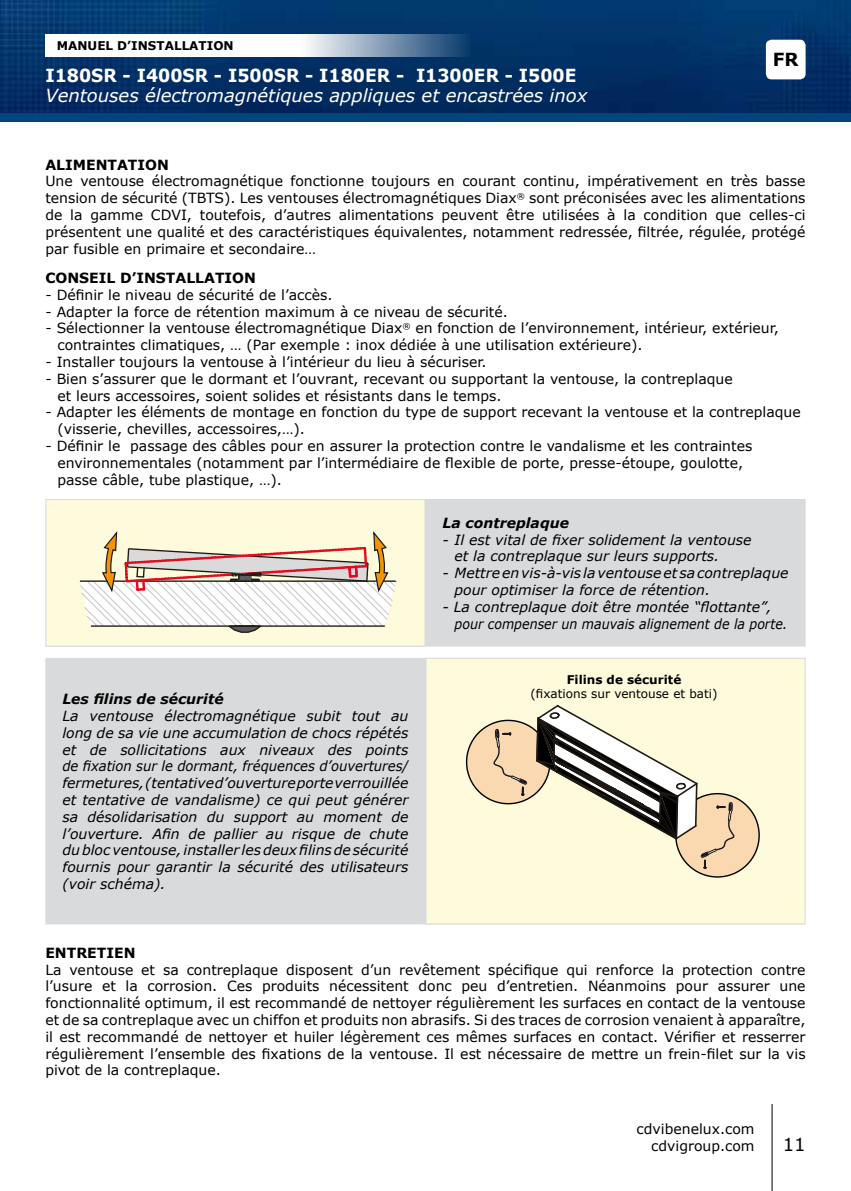
<style>
.page{position:relative;width:851px;height:1191px;background:#fff}
.page>*{position:absolute;margin:0;border:0;box-sizing:border-box;transform-origin:0 0}
.t1{font:italic 18px "Verdana";color:#fff}
.t2{font:700 18px "Verdana";color:#fff;scale:.95 1}
.t3{font:18px "Verdana";color:#000}
.t4{font:700 18px "Verdana";color:#000}
.t5{font:14px/16.8px "Verdana";color:#000}
.t6{font:italic 14px/16.8px "Verdana";color:#000}
.t7{font:700 14px "Verdana";color:#000}
.t8{font:italic 700 14px "Verdana";color:#000}
.t9{font:700 12px "Verdana";color:#000}
.t10{font:12px "Verdana";color:#000}
</style>
<div class="page">
<hr style="left:771px;top:1104px;width:1px;height:87px;background:#000">
<div style="left:45px;top:658px;width:760px;height:266px;background:#d9dadb;border:1px solid #d9dadb"></div>
<div style="left:45px;top:499px;width:760px;height:147px;background:#d9dadb"></div>
<div style="left:47px;top:501px;width:376px;height:143px;background:#fefbdd"></div>
<svg style="left:79px;top:531px;width:318px;height:129px"></svg>
<div style="left:45px;top:499px;width:380px;height:147px;border:1px solid #d9dadb"></div>
<div style="left:426px;top:658px;width:379px;height:266px;background:#fefbdd"></div>
<div style="left:675px;top:793px;width:84px;height:84px;background:#fad8b0;border-radius:50%"></div>
<svg style="left:465px;top:705px;width:276px;height:164px"></svg>
<div style="left:425px;top:658px;width:380px;height:266px;border:1px solid #d9dadb"></div>
<img style="left:0;top:0;width:850px;height:113px">
<svg style="left:45px;top:34px;width:426px;height:23px"></svg>
<div style="left:0;top:113px;width:850px;height:9px;background:#00457d"></div>
<div style="left:765px;top:40px;width:40px;height:39px;background:#fff;border-radius:6px"></div>
<p class="t9" style="left:57px;top:37px;width:178px">MANUEL D’INSTALLATION</p>
<p class="t2" style="left:45px;top:63px;width:560px">I180SR - I400SR - I500SR - I180ER - I1300ER - I500E</p>
<p class="t1" style="left:45px;top:83px;width:543px">Ventouses électromagnétiques appliques et encastrées inox</p>
<p class="t4" style="left:772px;top:47px;width:27px">FR</p>
<p class="t7" style="left:45px;top:154px;width:22px">ALIMENTATION</p>
<p class="t5" style="left:45px;top:173px;width:761px;text-align:justify">Une ventouse électromagnétique fonctionne toujours en courant continu, impérativement en très basse tension de sécurité (TBTS). Les ventouses électromagnétiques Diax<sup>®</sup> sont préconisées avec les alimentations de la gamme CDVI, toutefois, d’autres alimentations peuvent être utilisées à la condition que celles-ci présentent une qualité et des caractéristiques équivalentes, notamment redressée, filtrée, régulée, protégé par fusible en primaire et secondaire…</p>
<p class="t7" style="left:45px;top:268px;width:21px">CONSEIL</p>
<p class="t7" style="left:120px;top:268px;width:28px">D’INSTALLATION</p>
<p class="t5" style="left:45px;top:286px;width:288px">- Définir le niveau de sécurité de l’accès.</p>
<p class="t5" style="left:45px;top:303px;width:464px">- Adapter la force de rétention maximum à ce niveau de sécurité.</p>
<p class="t5" style="left:57px;top:320px;width:722px;text-indent:-12px">- Sélectionner la ventouse électromagnétique Diax<sup>®</sup> en fonction de l’environnement, intérieur, extérieur, contraintes climatiques, … (Par exemple : inox dédiée à une utilisation extérieure).</p>
<p class="t5" style="left:45px;top:353px;width:442px">- Installer toujours la ventouse à l’intérieur du lieu à sécuriser.</p>
<p class="t5" style="left:57px;top:370px;width:676px;text-indent:-12px">- Bien s’assurer que le dormant et l’ouvrant, recevant ou supportant la ventouse, la contreplaque et leurs accessoires, soient solides et résistants dans le temps.</p>
<p class="t5" style="left:57px;top:404px;width:744px;text-indent:-12px">- Adapter les éléments de montage en fonction du type de support recevant la ventouse et la contreplaque (visserie, chevilles, accessoires,…).</p>
<p class="t5" style="left:57px;top:437px;width:696px;text-indent:-12px">- Définir le passage des câbles pour en assurer la protection contre le vandalisme et les contraintes environnementales (notamment par l’intermédiaire de flexible de porte, presse-étoupe, goulotte, passe câble, tube plastique, …).</p>
<p class="t8" style="left:62px;top:689px;width:163px">Les filins de sécurité</p>
<p class="t6" style="left:62px;top:707px;width:347px;text-align:justify">La ventouse électromagnétique subit tout au long de sa vie une accumulation de chocs répétés et de sollicitations aux niveaux des points de fixation sur le dormant, fréquences d’ouvertures/ fermetures, (tentative d’ouverture porte verrouillée et tentative de vandalisme) ce qui peut générer sa désolidarisation du support au moment de l’ouverture. Afin de pallier au risque de chute du bloc ventouse, installer les deux filins de sécurité fournis pour garantir la sécurité des utilisateurs (voir schéma).</p>
<p class="t8" style="left:442px;top:513px;width:128px">La contreplaque</p>
<p class="t6" style="left:454px;top:531px;width:298px;text-indent:-12px">- Il est vital de fixer solidement la ventouse et la contreplaque sur leurs supports.</p>
<p class="t6" style="left:454px;top:564px;width:335px;text-indent:-12px">- Mettre en vis-à-vis la ventouse et sa contreplaque pour optimiser la force de rétention.</p>
<p class="t6" style="left:454px;top:598px;width:334px;text-indent:-12px">- La contreplaque doit être montée “flottante”, pour compenser un mauvais alignement de la porte.</p>
<p class="t9" style="left:566px;top:671px;width:116px">FILINS DE SÉCURITÉ</p>
<p class="t10" style="left:530px;top:685px;width:189px">(fixations sur ventouse et bati)</p>
<p class="t7" style="left:45px;top:942px;width:21px">ENTRETIEN</p>
<p class="t5" style="left:45px;top:961px;width:761px;text-align:justify">La ventouse et sa contreplaque disposent d’un revêtement spécifique qui renforce la protection contre l’usure et la corrosion. Ces produits nécessitent donc peu d’entretien. Néanmoins pour assurer une fonctionnalité optimum, il est recommandé de nettoyer régulièrement les surfaces en contact de la ventouse et de sa contreplaque avec un chiffon et produits non abrasifs. Si des traces de corrosion venaient à apparaître, il est recommandé de nettoyer et huiler légèrement ces mêmes surfaces en contact. Vérifier et resserrer régulièrement l’ensemble des fixations de la ventouse. Il est nécessaire de mettre un frein-filet sur la vis pivot de la contreplaque.</p>
<p class="t5" style="left:636px;top:1120px;width:119px;text-align:right">cdvibenelux.com cdvigroup.com</p>
<p class="t3" style="left:782px;top:1132px;width:24px">11</p>
</div>
